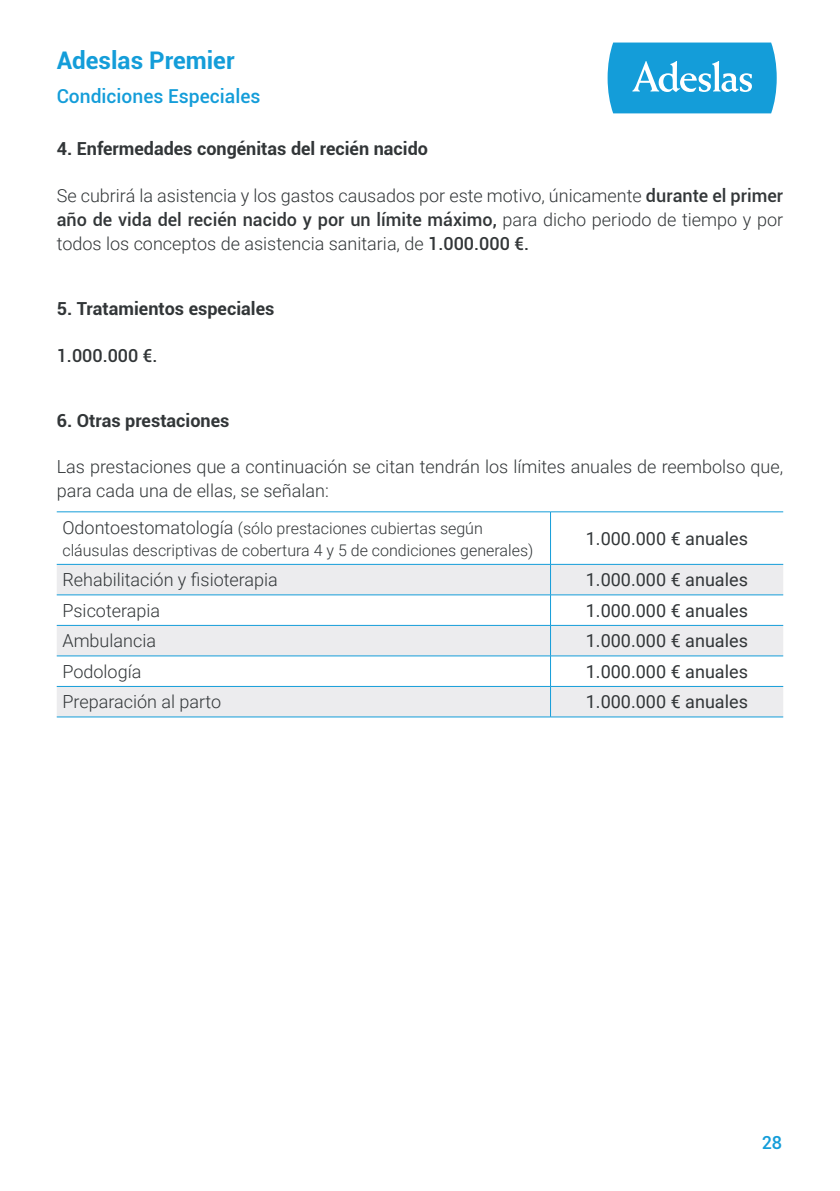
<style>
.page{position:relative;width:840px;height:1191px;background:#fff}
.page>*{position:absolute;margin:0;border:0;box-sizing:border-box;transform-origin:0 0}
.t1{font:700 24.2px "Roboto";color:#149dd9}
.t2{font:500 19.2px "Roboto";color:#149dd9}
.t3{font:300 18px/24px "Roboto";color:#323638;text-align:justify}
.t4{font:18px "Roboto";color:#323638}
.t5{font:700 18px "Roboto";color:#323638}
.t6{font:500 18px "Roboto";color:#323638}
.t7{font:500 18px "Roboto";color:#149dd9}
.t8{font:300 16px/22px "Roboto";color:#323638}
.s1{font-weight:500}
.s2{font-size:18px}
</style>
<div class="page">
<svg style="left:607px;top:43px;width:169px;height:70px;background:#2fa8dd"></svg>
<svg style="left:57px;top:565px;width:725px;height:151px;fill:#ececee"></svg>
<hr style="left:57px;top:511px;width:493px;height:1px;background:#149dd9">
<hr style="left:550px;top:512px;width:1px;height:52px;background:#149dd9">
<hr style="left:550px;top:511px;width:232px;height:1px;background:#149dd9">
<hr style="left:57px;top:564px;width:493px;height:1px;background:#149dd9">
<hr style="left:550px;top:564px;width:1px;height:30px;background:#149dd9">
<hr style="left:550px;top:564px;width:232px;height:1px;background:#149dd9">
<hr style="left:57px;top:594px;width:493px;height:1px;background:#149dd9">
<hr style="left:550px;top:595px;width:1px;height:30px;background:#149dd9">
<hr style="left:550px;top:594px;width:232px;height:1px;background:#149dd9">
<hr style="left:57px;top:625px;width:493px;height:1px;background:#149dd9">
<hr style="left:550px;top:625px;width:1px;height:31px;background:#149dd9">
<hr style="left:550px;top:625px;width:232px;height:1px;background:#149dd9">
<hr style="left:57px;top:655px;width:493px;height:1px;background:#149dd9">
<hr style="left:550px;top:656px;width:1px;height:30px;background:#149dd9">
<hr style="left:550px;top:655px;width:232px;height:1px;background:#149dd9">
<hr style="left:57px;top:686px;width:493px;height:1px;background:#149dd9">
<hr style="left:550px;top:686px;width:1px;height:31px;background:#149dd9">
<hr style="left:550px;top:686px;width:232px;height:1px;background:#149dd9">
<hr style="left:57px;top:716px;width:493px;height:1px;background:#149dd9">
<hr style="left:550px;top:716px;width:232px;height:1px;background:#149dd9">
<h1 class="t1" style="left:57px;top:44px;width:179px">Adeslas Premier</h1>
<p class="t2" style="left:57px;top:83px;width:205px">Condiciones Especiales</p>
<p class="t5" style="left:57px;top:136px;width:372px">4. Enfermedades congénitas del recién nacido</p>
<p class="t3" style="left:57px;top:183px;width:727px">Se cubrirá la asistencia y los gastos causados por este motivo, únicamente <span class="s1">durante el primer año de vida del recién nacido y por un límite máximo,</span> para dicho periodo de tiempo y por todos los conceptos de asistencia sanitaria, de <span class="s1">1.000.000 €.</span></p>
<p class="t5" style="left:57px;top:296px;width:219px">5. Tratamientos especiales</p>
<p class="t6" style="left:57px;top:343px;width:102px">1.000.000 €.</p>
<p class="t5" style="left:57px;top:408px;width:174px">6. Otras prestaciones</p>
<p class="t3" style="left:57px;top:454px;width:727px">Las prestaciones que a continuación se citan tendrán los límites anuales de reembolso que, para cada una de ellas, se señalan:</p>
<p class="t8" style="left:62px;top:516px;width:472px"><span class="s2">Odontoestomatología</span> (sólo prestaciones cubiertas según cláusulas descriptivas de cobertura 4 y 5 de condiciones generales)</p>
<p class="t4" style="left:585px;top:526px;width:163px">1.000.000 € anuales</p>
<p class="t3" style="left:62px;top:567px;width:217px">Rehabilitación y fisioterapia</p>
<p class="t4" style="left:585px;top:567px;width:163px">1.000.000 € anuales</p>
<p class="t3" style="left:62px;top:598px;width:99px">Psicoterapia</p>
<p class="t4" style="left:585px;top:598px;width:163px">1.000.000 € anuales</p>
<p class="t3" style="left:62px;top:628px;width:95px">Ambulancia</p>
<p class="t4" style="left:585px;top:628px;width:163px">1.000.000 € anuales</p>
<p class="t3" style="left:62px;top:659px;width:80px">Podología</p>
<p class="t4" style="left:585px;top:659px;width:163px">1.000.000 € anuales</p>
<p class="t3" style="left:62px;top:689px;width:160px">Preparación al parto</p>
<p class="t4" style="left:585px;top:689px;width:163px">1.000.000 € anuales</p>
<p class="t7" style="left:761px;top:1129px;width:22px">28</p>
</div>
